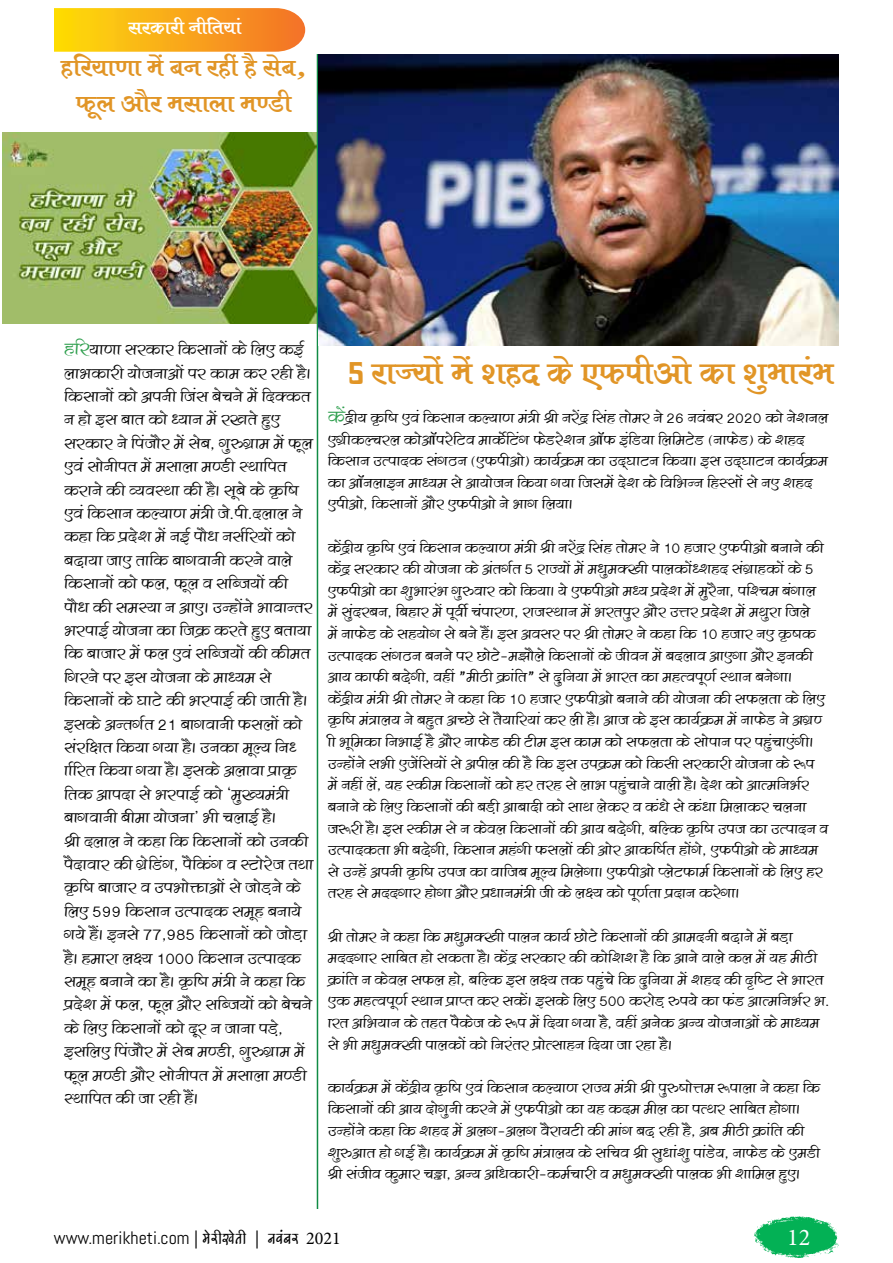
<style>
.page{position:relative;width:893px;height:1263px;background:#fff}
.page>*{position:absolute;margin:0;border:0;box-sizing:border-box;transform-origin:0 0}
.t1{font:39px "Kruti Dev 680";color:#e19526}
.t2{font:30px/36px "Kruti Dev 680";color:#e19526;text-align:center}
.t3{font:24px "Minion Pro";color:#fff}
.t4{font:22.5px "Kruti Dev 680";color:#fff}
.t5{font:19.5px/23.4px "Kruti Dev 500";color:#000}
.t6{font:18px/21.6px "Kruti Dev 500";color:#000}
.t7{font:18px "Abel";color:#000101}
.s1{font-size:22.5px;color:#2f9f4e}
.s2{font-family:"Kruti Dev 090"}
.s3{font-family:"Kruti Dev 030";font-weight:700}
.s4{font-family:"Minion Pro"}
.s5{font-family:"Kruti Dev 540"}
</style>
<div class="page">
<svg style="left:754px;top:1216px;width:85px;height:42px"></svg>
<svg style="left:54px;top:8px;width:251px;height:44px;background:#f9ab1f"></svg>
<img style="left:2px;top:133px;width:315px;height:190px">
<hr style="left:317px;top:54px;width:1px;height:1155px;background:#108b44">
<img style="left:318px;top:54px;width:521px;height:292px">
<p class="t4" style="left:128px;top:16px;width:115px">ljdkjh uhfr;ka</p>
<h2 class="t2" style="left:61px;top:50px;width:247px">gfj;k.kk esa cu jgha gSlsc]<br>Qwy vkSj elkyk e.Mh</h2>
<p class="t5" style="left:64px;top:339px;width:251px"><span class="s1">gfj</span>;k.kk ljdkj fdlkuksa ds fy, dbZ ykHkdkjh ;kstukvksa ij dke dj jgh gSA fdlkuksa dks viuh ftal cspus esa fnDdr u gks bl ckr dks /;ku esa j[krs gq, ljdkj us fiatkSj esa lsc] xq#xzke esa Qwy ,oa lksuhir esa elkyk e.Mh LFkkfir djkus dh O;oLFkk dh gSA lwcs ds —f"k ,oa fdlku dY;k.k ea=h ts-ih-nyky us dgk fd çns'k esa ubZ ikS/k ulZfj;ksa dks c&lt;+k;k tk, rkfd ckxokuh djus okys fdlkuksa dks Qy] Qwy o lfCt;ksa dh ikS/k dh leL;k u vk,A mUgksaus HkkokUrj HkjikbZ ;kstuk dk ftØ djrs gq, crk;k fd cktkj esa Qy ,oa lfCt;ksa dh dher fxjus ij bl ;kstuk ds ek/;e ls fdlkuksa ds ?kkVs dh HkjikbZ dh tkrh gSA blds vUrxZr 21 ckxokuh Qlyksa dks lajf{kr fd;k x;k gSA mudk ewY; fu/ kkZfjr fd;k x;k gSA blds vykok çk— frd vkink ls HkjikbZ dks ^eq[;ea=h ckxokuh chek ;kstuk* Hkh pykbZ gSA<br>Jh nyky us dgk fd fdlkuksa dks mudh iSnkokj dh xzsfMax] iSfdax o LVksjst rFkk —f"k cktkj o miHkksäkvksa ls tksM+us ds fy, 599 fdlku mRiknd lewg cuk;s x;s gSaA buls 77]985 fdlkuksa dks tksM+k gSA gekjk y{; 1000 fdlku mRiknd lewg cukus dk gSA —f"k ea=h us dgk fd çns'k esa Qy] Qwy vkSj lfCt;ksa dks cspus ds fy, fdlkuksa dks nwj u tkuk iM+s] blfy, fiatkSj esa lsc e.Mh] xq#xzke esa Qwy e.Mh vkSj lksuhir esa elkyk e.Mh LFkkfir dh tk jgh gSaA</p>
<h1 class="t1" style="left:349px;top:353px;width:486px"><span class="s2">5</span> jkT;ksa esa ‘kgn ds ,Qihvks dk ‘kqHkkjaHk</h1>
<p class="t6" style="left:327px;top:408px;width:502px"><span class="s1">dsa</span>æh; —f"k ,oa fdlku dY;k.k ea=h Jh ujsaæ flag rksej us 26 uoacj 2020 dks us'kuy ,xzhdYpjy dksv<span class="s3">‚</span>ijsfVo ekdsZfVax QsMjs'ku v<span class="s3">‚</span>Q bafM;k fyfeVsM ¼ukQsM½ ds 'kgn fdlku mRiknd laxBu ¼,Qihvks½ dk;ZØe dk mn~?kkVu fd;kA bl mn~?kkVu dk;ZØe dk v<span class="s3">‚</span>uykbu ek/;e ls vk;kstu fd;k x;k ftlesa ns'k ds fofHkUu fgLlksa ls u, 'kgn ,ihvks] fdlkuksa vkSj ,Qihvks us Hkkx fy;kA</p>
<p class="t6" style="left:327px;top:538px;width:502px">dsaæh; —f"k ,oa fdlku dY;k.k ea=h Jh ujsaæ flag rksej us 10 gtkj ,Qihvks cukus dh dsaæ ljdkj dh ;kstuk ds varxZr 5 jkT;ksa esa e/kqeD[kh ikydksa/'kgn laxzkgdksa ds 5 ,Qihvks dk 'kqHkkjaHk xq#okj dks fd;kA ;s ,Qihvks e/; çns'k esa eqjSuk] if'pe caxky esa lqanjcu] fcgkj esa iwohZ paikj.k] jktLFkku esa Hkjriqj vkSj mÙkj çns'k esa eFkqjk ftys<br>esa ukQsM ds lg;ksx ls cus gSaA bl volj ij Jh rksej us dgk fd 10 gtkj u, —"kd mRiknd laxBu cuus ij NksVs&amp;e&gt;kSys fdlkuksa ds thou esa cnyko vk,xk vkSj budh vk; dkQh c&lt;+sxh] ogha <span class="s3">Þ</span>ehBh Økafr<span class="s3">Þ</span> ls nqfu;k esa Hkkjr dk egRoiw.kZ LFkku cusxkA dsaæh; ea=h Jh rksej us dgk fd 10 gtkj ,Qihvks cukus dh ;kstuk dh lQyrk ds fy, —f"k ea=ky; us cgqr vPNs ls rS;kfj;ka dj yh gSA vkt ds bl dk;ZØe esa ukQsM us vxz. kh Hkwfedk fuHkkbZ gS vkSj ukQsM dh Vhe bl dke dks lQyrk ds lksiku ij igqapk,axhA mUgksaus lHkh ,tsafl;ksa ls vihy dh gS fd bl miØe dks fdlh ljdkjh ;kstuk ds :i esa ugha ysa] ;g Ldhe fdlkuksa dks gj rjg ls ykHk igqapkus okyh gSA ns'k dks vkRefuHkZj cukus ds fy, fdlkuksa dh cM+h vkcknh dks lkFk ysdj o da/ks ls da/kk feykdj pyuk t:jh gSA bl Ldhe ls u dsoy fdlkuksa dh vk; c&lt;+sxh] cfYd —f"k mit dk mRiknu o mRikndrk Hkh c&lt;+sxh] fdlku egaxh Qlyksa dh vksj vkdf"kZr gksaxs] ,Qihvks ds ek/;e ls mUgsa viuh —f"k mit dk okftc ewY; feysxkA ,Qihvks IysVQkeZ fdlkuksa ds fy, gj rjg ls ennxkj gksxk vkSj ç/kkuea=h th ds y{; dks iw.kZrk çnku djsxkA</p>
<p class="t6" style="left:327px;top:927px;width:503px">Jh rksej us dgk fd e/kqeD[kh ikyu dk;Z NksVs fdlkuksa dh vkenuh c&lt;+kus esa cM+k ennxkj lkfcr gks ldrk gSA dsaæ ljdkj dh dksf'k'k gS fd vkus okys dy esa ;g ehBh Økafr u dsoy lQy gks] cfYd bl y{; rd igqaps fd nqfu;k esa 'kgn dh –f"V ls Hkkjr ,d egRoiw.kZ LFkku çkIr dj ldsaA blds fy, 500 djksM+ #i;s dk QaM vkRefuHkZj Hk&shy;kjr vfHk;ku ds rgr iSdst ds :i esa fn;k x;k gS] ogha vusd vU; ;kstukvksa ds ek/;e ls Hkh e/kqeD[kh ikydksa dks fujarj çksRlkgu fn;k tk jgk gSA</p>
<p class="t6" style="left:327px;top:1078px;width:494px">dk;ZØe esa dsaæh; —f"k ,oa fdlku dY;k.k jkT; ea=h Jh iq#"kksÙke :ikyk us dgk fd fdlkuksa dh vk; nksxquh djus esa ,Qihvks dk ;g dne ehy dk iRFkj lkfcr gksxkA mUgksaus dgk fd 'kgn esa vyx&amp;vyx oSjk;Vh dh ekax c&lt;+ jgh gS] vc ehBh Økafr dh 'kq#vkr gks xbZ gSA dk;ZØe esa —f"k ea=ky; ds lfpo Jh lq/kka'kq ikaMs;] ukQsM ds ,eMh Jh latho dqekj pïk] vU; vf/kdkjh&amp;deZpkjh o e/kqeD[kh ikyd Hkh 'kkfey gq,A</p>
<p class="t7" style="left:54px;top:1226px;width:289px">www.merikheti.com <span class="s4">|</span> <span class="s5">esjh[ksrh</span> <span class="s4">|</span> <span class="s5">uoacj</span> <span class="s4">2021</span></p>
<h3 class="t3" style="left:787px;top:1221px;width:25px">12</h3>
</div>
